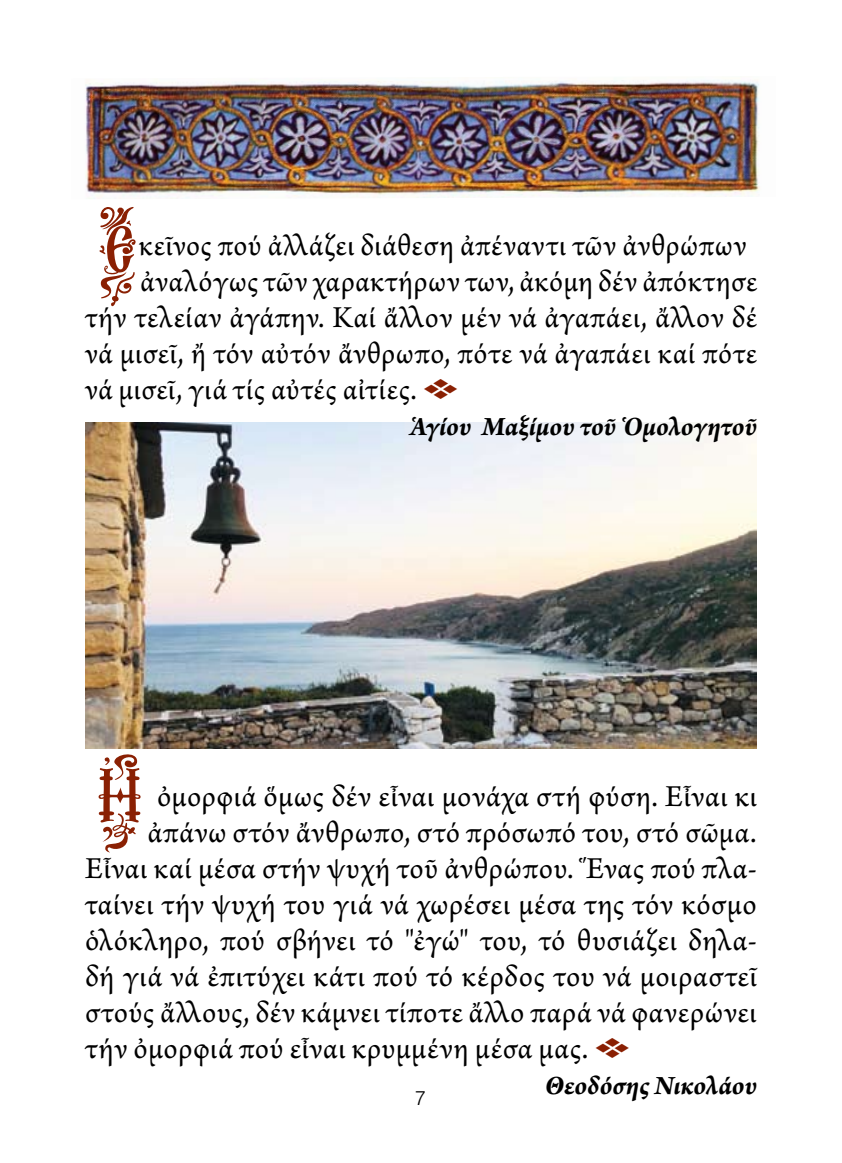
<style>
.page{position:relative;width:842px;height:1163px;background:#fff}
.page>*{position:absolute;margin:0;border:0;box-sizing:border-box;transform-origin:0 0}
.t1{font:100px "Mg Konstantinos";color:#8a2003}
.t2{font:32px "Arno Pro";letter-spacing:.02em;color:#000}
.t3{font:italic 700 28px "Arno Pro";letter-spacing:-.005em;color:#000}
.t4{font:300 20px "UB Helvetica";color:#000}
.s1{font-family:"Type Embellishments One Let Plain";font-size:30px;color:#8a2003}
</style>
<div class="page">
<img style="left:85px;top:423px;width:672px;height:325px">
<img style="left:85px;top:79px;width:675px;height:120px">
<h1 class="t1" style="left:99px;top:207px;width:43px">E</h1>
<p class="t2" style="left:139px;top:227px;width:609px">κεῖνος πού ἀλλάζει διάθεση ἀπέναντι τῶν ἀνθρώπων</p>
<p class="t2" style="left:140px;top:263px;width:618px">ἀναλόγως τῶν χαρακτήρων των, ἀκόμη δέν ἀπόκτησε</p>
<p class="t2" style="left:85px;top:299px;width:673px">τήν τελείαν ἀγάπην. Καί ἄλλον μέν νά ἀγαπάει, ἄλλον δέ</p>
<p class="t2" style="left:85px;top:335px;width:673px">νά μισεῖ, ἤ τόν αὐτόν ἄνθρωπο, πότε νά ἀγαπάει καί πότε</p>
<p class="t2" style="left:85px;top:371px;width:375px">νά μισεῖ, γιά τίς αὐτές αἰτίες. <span class="s1">E</span></p>
<p class="t3" style="left:410px;top:410px;width:348px">Ἁγίου Μαξίμου τοῦ Ὁμολογητοῦ</p>
<h1 class="t1" style="left:99px;top:753px;width:48px">H</h1>
<p class="t2" style="left:157px;top:778px;width:601px">ὀμορφιά ὅμως δέν εἶναι μονάχα στή φύση. Εἶναι κι</p>
<p class="t2" style="left:147px;top:814px;width:611px">ἀπάνω στόν ἄνθρωπο, στό πρόσωπό του, στό σῶμα.</p>
<p class="t2" style="left:85px;top:850px;width:673px">Εἶναι καί μέσα στήν ψυχή τοῦ ἀνθρώπου. Ἕνας πού πλα-</p>
<p class="t2" style="left:85px;top:886px;width:673px">ταίνει τήν ψυχή του γιά νά χωρέσει μέσα της τόν κόσμο</p>
<p class="t2" style="left:85px;top:922px;width:673px">ὁλόκληρο, πού σβήνει τό "ἐγώ" του, τό θυσιάζει δηλα-</p>
<p class="t2" style="left:85px;top:958px;width:673px">δή γιά νά ἐπιτύχει κάτι πού τό κέρδος του νά μοιραστεῖ</p>
<p class="t2" style="left:85px;top:994px;width:673px">στούς ἄλλους, δέν κάμνει τίποτε ἄλλο παρά νά φανερώνει</p>
<p class="t2" style="left:85px;top:1030px;width:547px">τήν ὀμορφιά πού εἶναι κρυμμένη μέσα μας. <span class="s1">E</span></p>
<p class="t3" style="left:545px;top:1069px;width:214px">Θεοδόσης Νικολάου</p>
<p class="t4" style="left:415px;top:1085px;width:12px">7</p>
</div>
